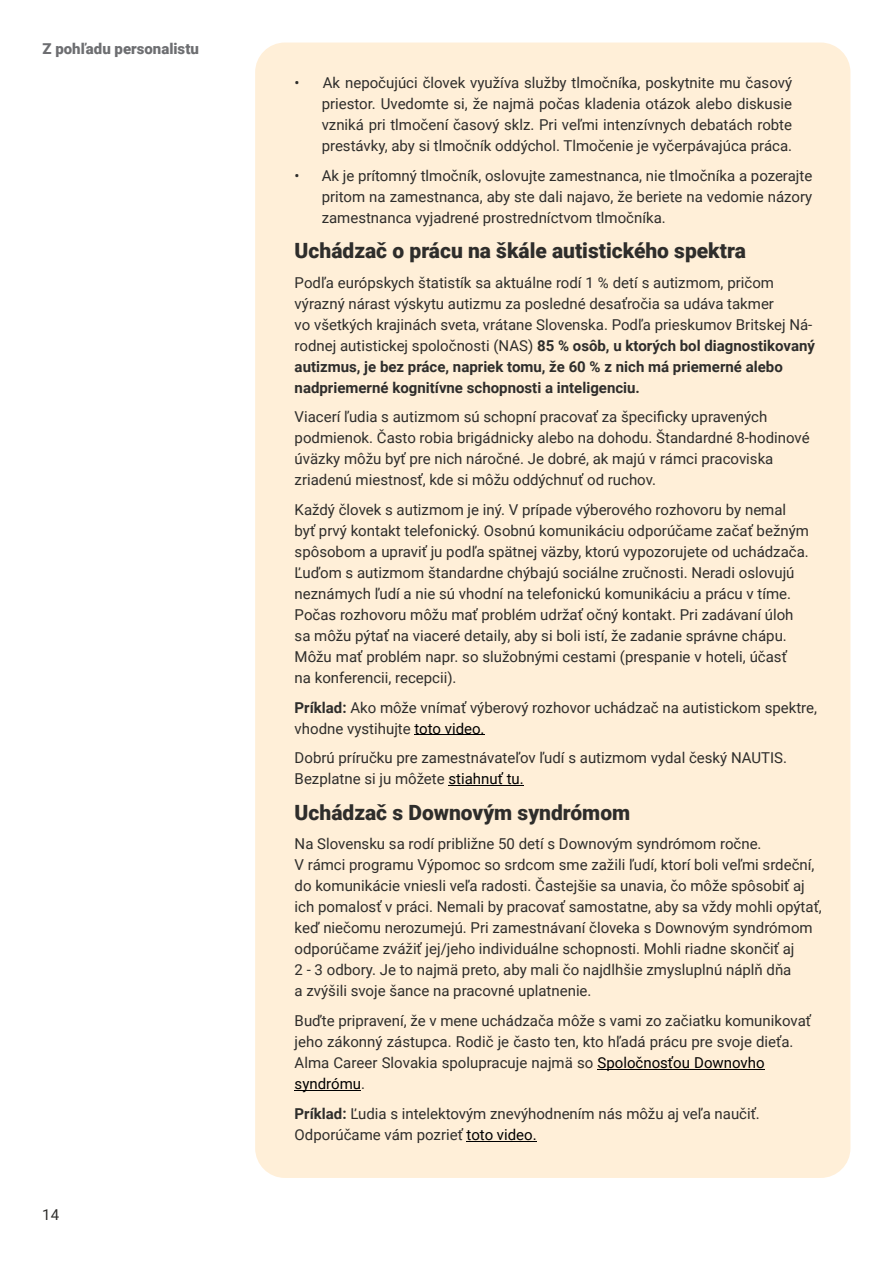
<style>
.page{position:relative;width:893px;height:1263px;background:#fff}
.page>*{position:absolute;margin:0;border:0;box-sizing:border-box;transform-origin:0 0}
.zakladny_text_bez_od{font:900 21px "Roboto";color:#2e2d2b}
.zakladny_text_bez_od-2{font:15px/21px "Roboto";color:#2e2d2b}
.zakladny_text_bez_od-3{font:900 15px "Roboto";color:#6d6e71}
.s1{font-weight:700}
.s2{color:#000}
</style>
<div class="page">
<div style="left:255px;top:43px;width:595px;height:1135px;background:#ffefd8;border-radius:30px"></div>
<hr style="left:414px;top:735px;width:71px;height:1px;background:#000">
<hr style="left:448px;top:785px;width:76px;height:1px;background:#000">
<hr style="left:597px;top:1069px;width:168px;height:1px;background:#000">
<hr style="left:294px;top:1090px;width:67px;height:1px;background:#000">
<hr style="left:466px;top:1141px;width:71px;height:1px;background:#000">
<p class="zakladny_text_bez_od-3" style="left:43px;top:38px;width:158px">Z pohľadu personalistu</p>
<p class="zakladny_text_bez_od-2" style="left:42px;top:1204px;width:18px">14</p>
<p class="zakladny_text_bez_od-2" style="left:322px;top:72px;width:472px;text-align:justify;text-indent:-27px">• Ak nepočujúci človek využíva služby tlmočníka, poskytnite mu časový priestor. Uvedomte si, že najmä počas kladenia otázok alebo diskusie vzniká pri tlmočení časový sklz. Pri veľmi intenzívnych debatách robte prestávky, aby si tlmočník oddýchol. Tlmočenie je vyčerpávajúca práca.</p>
<p class="zakladny_text_bez_od-2" style="left:322px;top:165px;width:492px;text-align:justify;text-indent:-27px">• Ak je prítomný tlmočník, oslovujte zamestnanca, nie tlmočníka a pozerajte pritom na zamestnanca, aby ste dali najavo, že beriete na vedomie názory zamestnanca vyjadrené prostredníctvom tlmočníka.</p>
<p class="zakladny_text_bez_od" style="left:295px;top:236px;width:453px">Uchádzač o prácu na škále autistického spektra</p>
<p class="zakladny_text_bez_od-2" style="left:295px;top:272px;width:522px">Podľa európskych štatistík sa aktuálne rodí 1 % detí s autizmom, pričom výrazný nárast výskytu autizmu za posledné desaťročia sa udáva takmer<br>vo všetkých krajinách sveta, vrátane Slovenska. Podľa prieskumov Britskej Ná&shy;rodnej autistickej spoločnosti (NAS) <span class="s1">85 % osôb, u ktorých bol diagnostikovaný autizmus, je bez práce, napriek tomu, že 60 % z nich má priemerné alebo nadpriemerné kognitívne schopnosti a inteligenciu.</span></p>
<p class="zakladny_text_bez_od-2" style="left:295px;top:406px;width:516px">Viacerí ľudia s autizmom sú schopní pracovať za špecificky upravených podmienok. Často robia brigádnicky alebo na dohodu. Štandardné 8-hodinové úväzky môžu byť pre nich náročné. Je dobré, ak majú v rámci pracoviska zriadenú miestnosť, kde si môžu oddýchnuť od ruchov.</p>
<p class="zakladny_text_bez_od-2" style="left:295px;top:499px;width:516px">Každý človek s autizmom je iný. V prípade výberového rozhovoru by nemal byť prvý kontakt telefonický. Osobnú komunikáciu odporúčame začať bežným spôsobom a upraviť ju podľa spätnej väzby, ktorú vypozorujete od uchádzača.<br>Ľuďom s autizmom štandardne chýbajú sociálne zručnosti. Neradi oslovujú neznámych ľudí a nie sú vhodní na telefonickú komunikáciu a prácu v tíme.<br>Počas rozhovoru môžu mať problém udržať očný kontakt. Pri zadávaní úloh sa môžu pýtať na viaceré detaily, aby si boli istí, že zadanie správne chápu.<br>Môžu mať problém napr. so služobnými cestami (prespanie v hoteli, účasť<br>na konferencii, recepcii).</p>
<p class="zakladny_text_bez_od-2" style="left:295px;top:696px;width:524px"><span class="s1">Príklad:</span> Ako môže vnímať výberový rozhovor uchádzač na autistickom spektre, vhodne vystihujte <span class="s2">toto video.</span></p>
<p class="zakladny_text_bez_od-2" style="left:295px;top:747px;width:494px">Dobrú príručku pre zamestnávateľov ľudí s autizmom vydal český NAUTIS.<br>Bezplatne si ju môžete <span class="s2">stiahnuť tu.</span></p>
<p class="zakladny_text_bez_od" style="left:295px;top:797px;width:337px">Uchádzač s Downovým syndrómom</p>
<p class="zakladny_text_bez_od-2" style="left:295px;top:833px;width:529px">Na Slovensku sa rodí približne 50 detí s Downovým syndrómom ročne.<br>V rámci programu Výpomoc so srdcom sme zažili ľudí, ktorí boli veľmi srdeční, do komunikácie vniesli veľa radosti. Častejšie sa unavia, čo môže spôsobiť aj ich pomalosť v práci. Nemali by pracovať samostatne, aby sa vždy mohli opýtať, keď niečomu nerozumejú. Pri zamestnávaní človeka s Downovým syndrómom odporúčame zvážiť jej/jeho individuálne schopnosti. Mohli riadne skončiť aj<br>2 - 3 odbory. Je to najmä preto, aby mali čo najdlhšie zmysluplnú náplň dňa<br>a zvýšili svoje šance na pracovné uplatnenie.</p>
<p class="zakladny_text_bez_od-2" style="left:295px;top:1009px;width:518px">Buďte pripravení, že v mene uchádzača môže s vami zo začiatku komunikovať jeho zákonný zástupca. Rodič je často ten, kto hľadá prácu pre svoje dieťa.<br>Alma Career Slovakia spolupracuje najmä so <span class="s2">Spoločnosťou Downovho syndrómu</span>.</p>
<p class="zakladny_text_bez_od-2" style="left:295px;top:1102px;width:467px"><span class="s1">Príklad:</span> Ľudia s intelektovým znevýhodnením nás môžu aj veľa naučiť.<br>Odporúčame vám pozrieť <span class="s2">toto video.</span></p>
</div>
